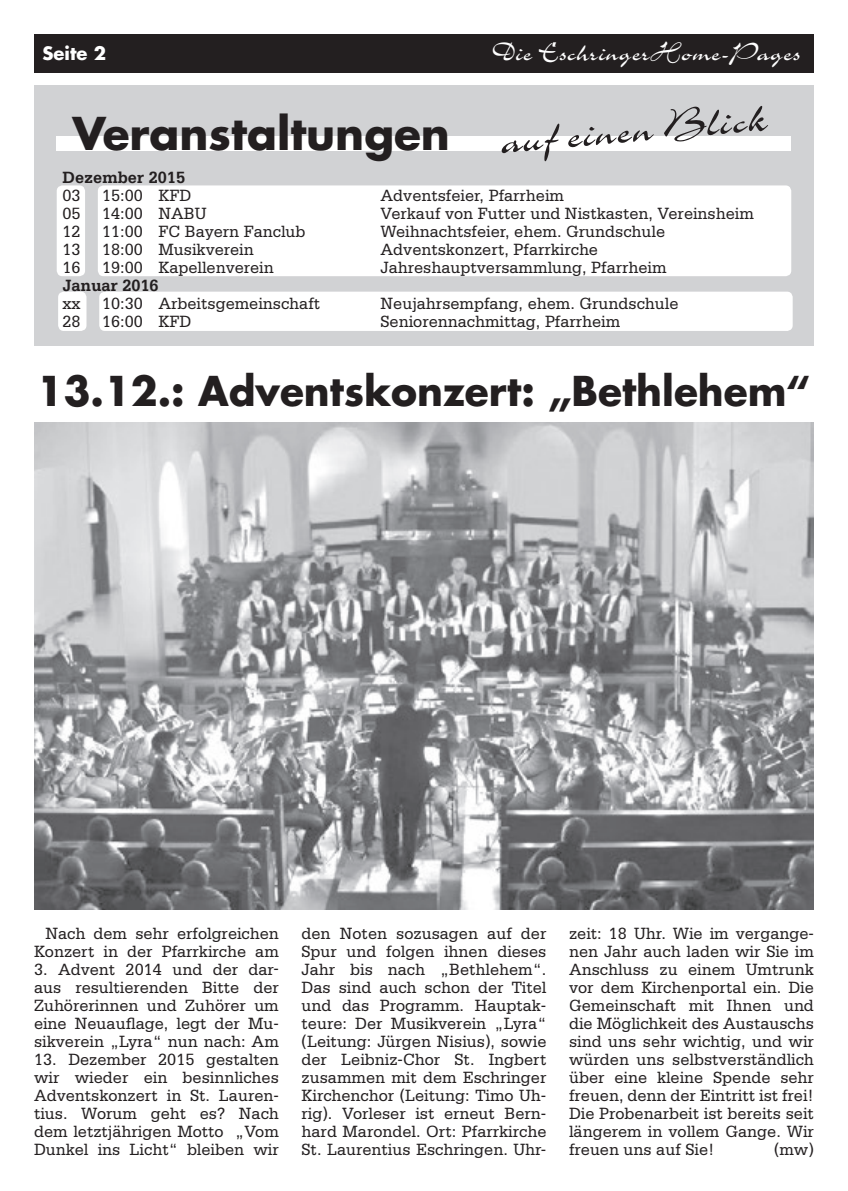
<style>
.page{position:relative;width:848px;height:1191px;background:#fff}
.page>*{position:absolute;margin:0;border:0;box-sizing:border-box;transform-origin:0 0}
.t1{font:48px "Charme LT";color:#231f20}
.t2{font:700 44px "Futura LT";color:#231f20}
.t3{font:700 40px "Futura LT";color:#231f20}
.t4{font:29px "Charme LT";color:#fff}
.t5{font:700 18px "Futura LT";color:#fff}
.t6{font:17.2px/18px "Serifa LT";color:#231f20;text-align:justify;scale:.95 1}
.t7{font:700 17.2px "Serifa LT";color:#231f20;scale:.95 1}
</style>
<div class="page">
<div style="left:34px;top:85px;width:780px;height:261px;background:#d1d2d4"></div>
<div style="left:34px;top:34px;width:780px;height:38px;background:#231f20"></div>
<div style="left:57px;top:137px;width:734px;height:14px;background:#fff"></div>
<div style="left:57px;top:185px;width:28px;height:91px;background:#fff;border-radius:6px"></div>
<div style="left:98px;top:185px;width:693px;height:91px;background:#fff;border-radius:6px"></div>
<div style="left:58px;top:292px;width:28px;height:39px;background:#fff;border-radius:6px"></div>
<div style="left:99px;top:292px;width:693px;height:39px;background:#fff;border-radius:6px"></div>
<img style="left:34px;top:423px;width:780px;height:486px">
<p class="t5" style="left:43px;top:42px;width:65px">Seite 2</p>
<h3 class="t4" style="left:492px;top:38px;width:310px">Die EschringerHome-Pages</h3>
<h2 class="t2" style="left:72px;top:104px;width:379px">Veranstaltungen</h2>
<h1 class="t1" style="left:498px;top:117px;width:270px;rotate:-5deg">auf einen Blick</h1>
<p class="t7" style="left:62px;top:167px;width:131px">Dezember 2015</p>
<p class="t6" style="left:62px;top:187px;width:21px">03</p>
<p class="t6" style="left:102px;top:187px;width:95px">15:00 KFD</p>
<p class="t6" style="left:380px;top:187px;width:195px">Adventsfeier, Pfarrheim</p>
<p class="t6" style="left:62px;top:205px;width:21px">05</p>
<p class="t6" style="left:102px;top:205px;width:111px">14:00 NABU</p>
<p class="t6" style="left:380px;top:205px;width:394px">Verkauf von Futter und Nistkasten, Vereinsheim</p>
<p class="t6" style="left:62px;top:223px;width:21px">12</p>
<p class="t6" style="left:102px;top:223px;width:216px">11:00 FC Bayern Fanclub</p>
<p class="t6" style="left:380px;top:223px;width:301px">Weihnachtsfeier, ehem. Grundschule</p>
<p class="t6" style="left:62px;top:241px;width:21px">13</p>
<p class="t6" style="left:102px;top:241px;width:161px">18:00 Musikverein</p>
<p class="t6" style="left:380px;top:241px;width:230px">Adventskonzert, Pfarrkirche</p>
<p class="t6" style="left:62px;top:259px;width:21px">16</p>
<p class="t6" style="left:102px;top:259px;width:182px">19:00 Kapellenverein</p>
<p class="t6" style="left:380px;top:259px;width:303px">Jahreshauptversammlung, Pfarrheim</p>
<p class="t7" style="left:62px;top:275px;width:103px">Januar 2016</p>
<p class="t6" style="left:62px;top:295px;width:21px">xx</p>
<p class="t6" style="left:102px;top:295px;width:231px">10:30 Arbeitsgemeinschaft</p>
<p class="t6" style="left:380px;top:295px;width:315px">Neujahrsempfang, ehem. Grundschule</p>
<p class="t6" style="left:62px;top:313px;width:21px">28</p>
<p class="t6" style="left:102px;top:313px;width:95px">16:00 KFD</p>
<p class="t6" style="left:380px;top:313px;width:254px">Seniorennachmittag, Pfarrheim</p>
<h3 class="t3" style="left:37px;top:364px;width:776px">13.12.: Adventskonzert: „Bethlehem“</h3>
<p class="t6" style="left:34px;top:924px;width:259px;text-align:right">Nach dem sehr erfolgreichen<br>Konzert in der Pfarrkirche am</p>
<p class="t6" style="left:34px;top:960px;width:259px">3. Advent 2014 und der dar&shy;aus resultierenden Bitte der Zuhörerinnen und Zuhörer um eine Neuauflage, legt der Mu&shy;sikverein „Lyra“ nun nach: Am</p>
<p class="t6" style="left:34px;top:1050px;width:259px">13. Dezember 2015 gestalten wir wieder ein besinnliches Adventskonzert in St. Lauren&shy;tius. Worum geht es? Nach dem letztjährigen Motto „Vom Dunkel ins Licht“ bleiben wir</p>
<p class="t6" style="left:301px;top:924px;width:259px">den Noten sozusagen auf der Spur und folgen ihnen dieses Jahr bis nach „Bethlehem“.<br>Das sind auch schon der Titel und das Programm. Hauptak&shy;teure: Der Musikverein „Lyra“ (Leitung: Jürgen Nisius), sowie der Leibniz-Chor St. Ingbert zusammen mit dem Eschringer Kirchenchor (Leitung: Timo Uh&shy;rig). Vorleser ist erneut Bern&shy;hard Marondel. Ort: Pfarrkirche St. Laurentius Eschringen. Uhr-</p>
<p class="t6" style="left:569px;top:924px;width:259px">zeit: 18 Uhr. Wie im vergange&shy;nen Jahr auch laden wir Sie im Anschluss zu einem Umtrunk vor dem Kirchenportal ein. Die Gemeinschaft mit Ihnen und die Möglichkeit des Austauschs sind uns sehr wichtig, und wir würden uns selbstverständlich über eine kleine Spende sehr freuen, denn der Eintritt ist frei!<br>Die Probenarbeit ist bereits seit längerem in vollem Gange. Wir freuen uns auf Sie!</p>
<p class="t6" style="left:774px;top:1140px;width:44px">(mw)</p>
</div>
